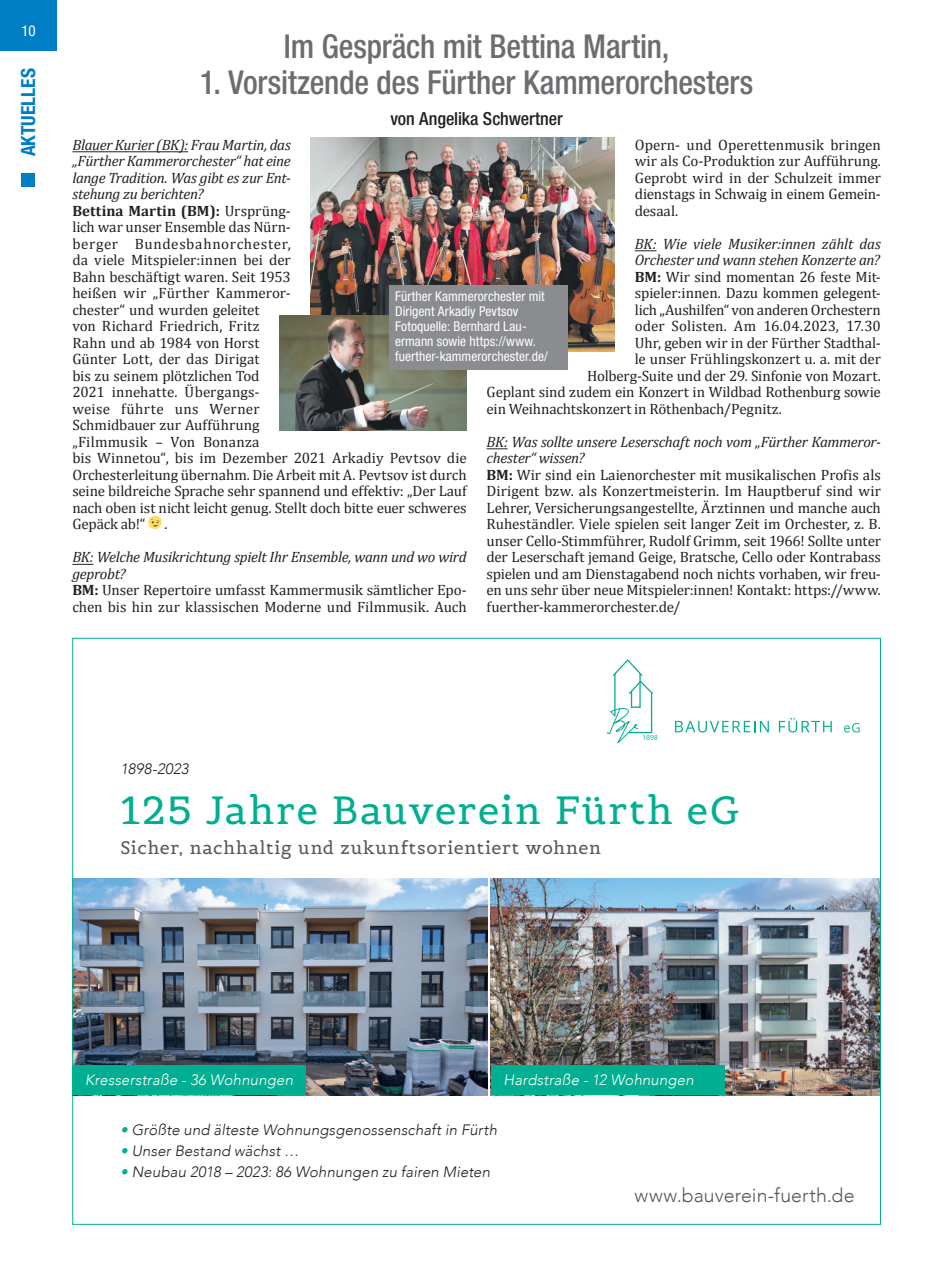
<style>
.page{position:relative;width:932px;height:1263px;background:#fff}
.page>*{position:absolute;margin:0;border:0;box-sizing:border-box;transform-origin:0 0}
.t1{font:39px "Belgrano";letter-spacing:.04em;color:#00af91}
.HEADLINE{font:500 condensed 33px "Helvetica Neue LT Std";letter-spacing:-.005em;color:#6c6d70;scale:.96 1}
.t2{font:300 19.5px "Avenir";letter-spacing:.005em;color:#57585a}
.t3{font:700 condensed 19.5px "Helvetica Neue LT Std";color:#007ec5}
.t4{font:18px "Belgrano";letter-spacing:.045em;color:#57585a}
.Autor_Subhead{font:500 condensed 18px "Helvetica Neue LT Std";letter-spacing:-.005em;color:#231f20}
.INTERVIEW_Antwort{font:15px/16.5px "Cambria";letter-spacing:-.005em;color:#231f20}
.INTERVIEW_Frage{font:italic 15px/16.5px "Cambria";letter-spacing:-.02em;color:#231f20}
.t5{font:italic 300 15px "Avenir";letter-spacing:.01em;color:#231f20}
.t6{font:italic 300 15px "Avenir";letter-spacing:.01em;color:#fff}
.t7{font:condensed 15px "Helvetica Neue LT Std";color:#fff}
.BILDUNTERSCHRIFT_WEI{font:condensed 13.5px/15px "Helvetica Neue LT Std";letter-spacing:.005em;color:#fff}
.s1{font-weight:700}
.s2{color:#00af91}
</style>
<div class="page">
<div style="left:0;top:0;width:57px;height:51px;background:#007ec5"></div>
<div style="left:21px;top:173px;width:14px;height:14px;background:#007ec5"></div>
<hr style="left:72px;top:151px;width:116px;height:1px;background:#231f20">
<svg style="left:72px;top:564px;width:21px;height:1px"></svg>
<div style="left:148px;top:516px;width:14px;height:13px;background:#ffde66;border-radius:50%"></div>
<svg style="left:150px;top:519px;width:10px;height:8px"></svg>
<svg style="left:634px;top:250px;width:22px;height:1px"></svg>
<svg style="left:486px;top:448px;width:21px;height:1px"></svg>
<img style="left:310px;top:137px;width:304px;height:215px">
<img style="left:279px;top:315px;width:187px;height:116px">
<div style="left:388px;top:285px;width:179px;height:85px;background:#8a8c8f"></div>
<svg style="left:675px;top:721px;width:93px;height:11px"></svg>
<svg style="left:778px;top:718px;width:53px;height:14px"></svg>
<svg style="left:844px;top:723px;width:15px;height:9px"></svg>
<svg style="left:607px;top:659px;width:50px;height:85px"></svg>
<img style="left:490px;top:878px;width:388px;height:217px">
<img style="left:74px;top:878px;width:413px;height:217px">
<div style="left:72px;top:1065px;width:233px;height:30px;background:#00af91"></div>
<div style="left:490px;top:1065px;width:233px;height:30px;background:#00af91"></div>
<p class="t7" style="left:21px;top:22px;width:16px">10</p>
<h3 class="t3" style="left:16px;top:156px;width:90px;rotate:-90deg">AKTUELLES</h3>
<p class="HEADLINE" style="left:284px;top:26px;width:403px">Im Gespräch mit Bettina Martin,</p>
<p class="HEADLINE" style="left:200px;top:62px;width:577px">1. Vorsitzende des Fürther Kammerorchesters</p>
<p class="Autor_Subhead" style="left:390px;top:107px;width:174px">von Angelika Schwertner</p>
<p class="INTERVIEW_Frage" style="left:72px;top:136px;width:220px;text-align:justify">Blauer Kurier (BK): Frau Martin, das „Fürther Kammerorchester“ hat eine lange Tradition. Was gibt es zur Ent&shy;stehung zu berichten?</p>
<p class="INTERVIEW_Antwort" style="left:72px;top:202px;width:396px"><span class="s1">Bettina Martin (BM):</span> Ursprüng-<br>lich war unser Ensemble das Nürn-<br>berger Bundesbahnorchester,<br>da viele Mitspieler:innen bei der<br>Bahn beschäftigt waren. Seit 1953<br>heißen wir „Fürther Kammeror-<br>chester“ und wurden geleitet<br>von Richard Friedrich, Fritz<br>Rahn und ab 1984 von Horst<br>Günter Lott, der das Dirigat<br>bis zu seinem plötzlichen Tod<br>2021 innehatte. Übergangs-<br>weise führte uns Werner<br>Schmidbauer zur Aufführung<br>„Filmmusik – Von Bonanza<br>bis Winnetou“, bis im Dezember 2021 Arkadiy Pevtsov die Orchesterleitung übernahm. Die Arbeit mit A. Pevtsov ist durch seine bildreiche Sprache sehr spannend und effektiv: „Der Lauf nach oben ist nicht leicht genug. Stellt doch bitte euer schweres Gepäck ab!“</p>
<p class="INTERVIEW_Antwort" style="left:634px;top:136px;width:247px;text-align:justify">Opern- und Operettenmusik bringen wir als Co-Produktion zur Aufführung.<br>Geprobt wird in der Schulzeit immer dienstags in Schwaig in einem Gemein&shy;desaal.</p>
<p class="INTERVIEW_Frage" style="left:634px;top:235px;width:247px">BK: Wie viele Musiker:innen zählt das<br>Orchester und wann stehen Konzerte an?</p>
<p class="INTERVIEW_Antwort" style="left:634px;top:268px;width:247px"><span class="s1">BM:</span> Wir sind momentan 26 feste Mit-</p>
<p class="INTERVIEW_Antwort" style="left:634px;top:285px;width:247px">spieler:innen. Dazu kommen gelegent-</p>
<p class="INTERVIEW_Antwort" style="left:634px;top:301px;width:247px">lich „Aushilfen“ von anderen Orchestern</p>
<p class="INTERVIEW_Antwort" style="left:634px;top:318px;width:247px">oder Solisten. Am 16.04.2023, 17.30</p>
<p class="INTERVIEW_Antwort" style="left:634px;top:334px;width:247px">Uhr, geben wir in der Fürther Stadthal-</p>
<p class="INTERVIEW_Antwort" style="left:634px;top:351px;width:247px">le unser Frühlingskonzert u. a. mit der</p>
<p class="INTERVIEW_Antwort" style="left:587px;top:367px;width:295px">Holberg-Suite und der 29. Sinfonie von Mozart.</p>
<p class="INTERVIEW_Antwort" style="left:486px;top:384px;width:396px">Geplant sind zudem ein Konzert in Wildbad Rothenburg sowie</p>
<p class="INTERVIEW_Antwort" style="left:486px;top:400px;width:297px">ein Weihnachtskonzert in Röthenbach/Pegnitz.</p>
<p class="INTERVIEW_Frage" style="left:486px;top:433px;width:396px">BK: Was sollte unsere Leserschaft noch vom „Fürther Kammeror&shy;chester“ wissen?</p>
<p class="INTERVIEW_Antwort" style="left:486px;top:466px;width:396px;text-align:justify"><span class="s1">BM:</span> Wir sind ein Laienorchester mit musikalischen Profis als Dirigent bzw. als Konzertmeisterin. Im Hauptberuf sind wir Lehrer, Versicherungsangestellte, Ärztinnen und manche auch Ruheständler. Viele spielen seit langer Zeit im Orchester, z. B. unser Cello-Stimmführer, Rudolf Grimm, seit 1966! Sollte unter der Leserschaft jemand Geige, Bratsche, Cello oder Kontrabass spielen und am Dienstagabend noch nichts vorhaben, wir freu&shy;en uns sehr über neue Mitspieler:innen! Kontakt: https://www. fuerther-kammerorchester.de/</p>
<p class="BILDUNTERSCHRIFT_WEI" style="left:395px;top:289px;width:151px">Fürther Kammerorchester mit<br>Dirigent Arkadiy Pevtsov</p>
<p class="BILDUNTERSCHRIFT_WEI" style="left:395px;top:319px;width:154px">Fotoquelle: Bernhard Lau&shy;ermann sowie https://www. fuerther-kammerorchester.de/</p>
<p class="INTERVIEW_Antwort" style="left:164px;top:516px;width:5px">.</p>
<p class="INTERVIEW_Frage" style="left:72px;top:548px;width:396px">BK: Welche Musikrichtung spielt Ihr Ensemble, wann und wo wird geprobt?</p>
<p class="INTERVIEW_Antwort" style="left:72px;top:582px;width:396px"><span class="s1">BM:</span> Unser Repertoire umfasst Kammermusik sämtlicher Epo&shy;chen bis hin zur klassischen Moderne und Filmmusik. Auch</p>
<p class="t5" style="left:120px;top:760px;width:70px">1898-2023</p>
<h1 class="t1" style="left:120px;top:785px;width:620px">125 Jahre Bauverein Fürth eG</h1>
<p class="t4" style="left:120px;top:836px;width:481px">Sicher, nachhaltig und zukunftsorientiert wohnen</p>
<p class="t6" style="left:85px;top:1071px;width:209px">Kresserstraße - 36 Wohnungen</p>
<p class="t6" style="left:503px;top:1071px;width:191px">Hardstraße - 12 Wohnungen</p>
<p class="t5" style="left:120px;top:1121px;width:378px"><span class="s2">•</span> Größte und älteste Wohnungsgenossenschaft in Fürth</p>
<p class="t5" style="left:120px;top:1142px;width:180px"><span class="s2">•</span> Unser Bestand wächst …</p>
<p class="t5" style="left:120px;top:1163px;width:371px"><span class="s2">•</span> Neubau 2018 – 2023: 86 Wohnungen zu fairen Mieten</p>
<h3 class="t2" style="left:634px;top:1183px;width:222px">www.bauverein-fuerth.de</h3>
</div>
